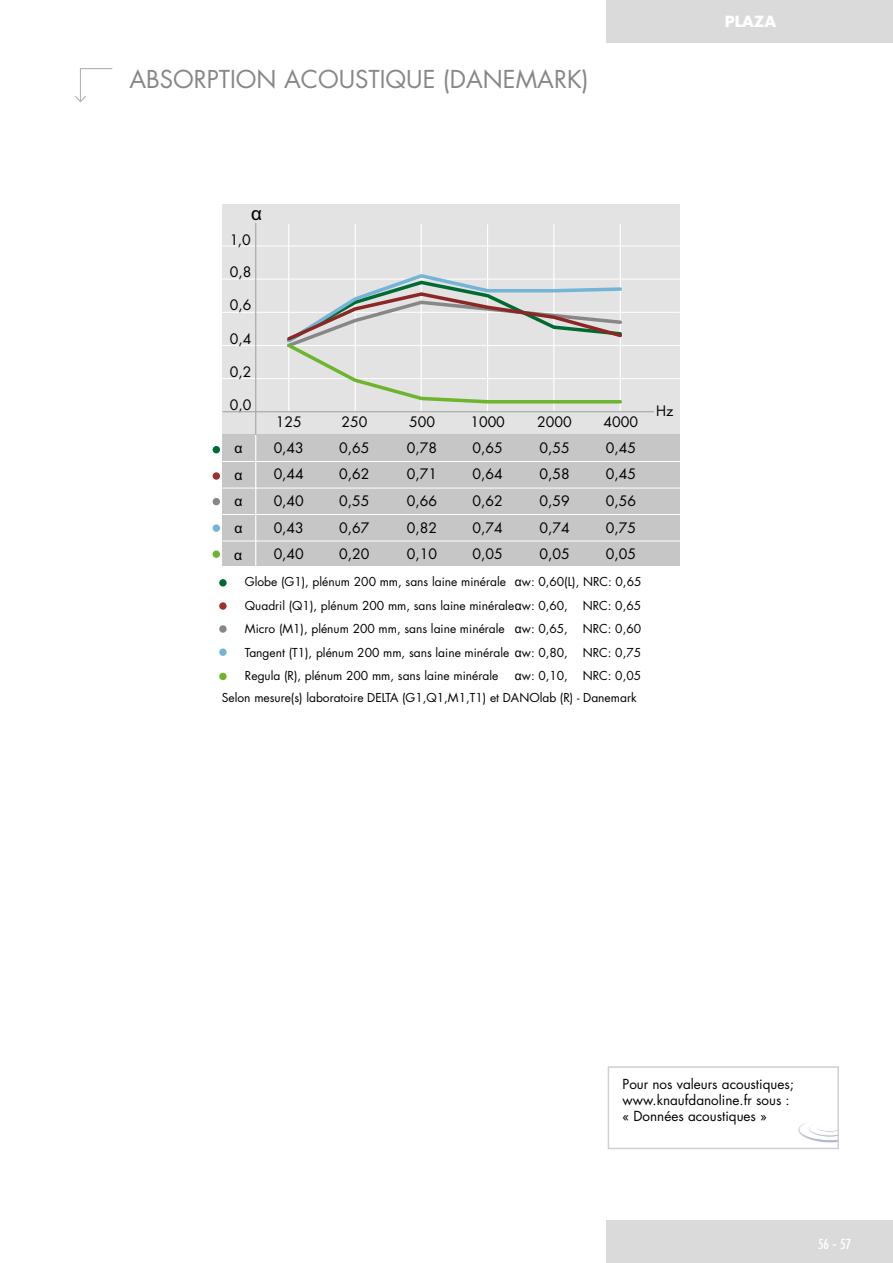
<style>
.page{position:relative;width:893px;height:1263px;background:#fff}
.page>*{position:absolute;margin:0;border:0;box-sizing:border-box;transform-origin:0 0}
.t1{font:24px "Futura Std";color:#878787}
.t2{font:18.75px "Arial";color:#000}
.t3{font:700 15px "Futura Std";color:#fff}
.t4{font:14.1px "Futura Std";color:#000}
.t5{font:14.1px "Arial";color:#000}
.t6{font:13.5px/16.2px "Futura Std";color:#000}
.t7{font:13.5px "Futura CE Condensed";color:#fff}
.t8{font:12px/23.4px "Futura Std";color:#000;text-align:justify}
.s1{font-family:"Arial"}
.s2{font-family:"Futura Std";font-size:16.5px}
</style>
<div class="page">
<div style="left:606px;top:1220px;width:287px;height:43px;background:#dadada"></div>
<div style="left:606px;top:0;width:287px;height:43px;background:#dadada"></div>
<div style="left:222px;top:205px;width:458px;height:361px;background:#e3e3e3"></div>
<hr style="left:222px;top:246px;width:458px;height:1px;background:#fff">
<hr style="left:222px;top:279px;width:458px;height:1px;background:#fff">
<hr style="left:222px;top:312px;width:458px;height:1px;background:#fff">
<hr style="left:222px;top:345px;width:458px;height:1px;background:#fff">
<hr style="left:222px;top:378px;width:458px;height:1px;background:#fff">
<hr style="left:288px;top:224px;width:1px;height:188px;background:#fff">
<hr style="left:355px;top:224px;width:1px;height:188px;background:#fff">
<hr style="left:421px;top:224px;width:1px;height:188px;background:#fff">
<hr style="left:487px;top:224px;width:1px;height:188px;background:#fff">
<hr style="left:553px;top:224px;width:1px;height:188px;background:#fff">
<hr style="left:620px;top:224px;width:1px;height:188px;background:#fff">
<div style="left:222px;top:435px;width:458px;height:131px;background:#c6c6c6"></div>
<hr style="left:255px;top:435px;width:1px;height:131px;background:#fff">
<hr style="left:222px;top:461px;width:458px;height:1px;background:#fff">
<hr style="left:222px;top:488px;width:458px;height:1px;background:#fff">
<hr style="left:222px;top:514px;width:458px;height:1px;background:#fff">
<hr style="left:223px;top:541px;width:457px;height:1px;background:#fff">
<div style="left:213px;top:446px;width:7px;height:7px;background:#006a32;border-radius:50%"></div>
<hr style="left:255px;top:223px;width:1px;height:212px;background:#a8a8a7">
<div style="left:213px;top:472px;width:7px;height:8px;background:#9e2f2b;border-radius:50%"></div>
<div style="left:213px;top:498px;width:7px;height:7px;background:#878787;border-radius:50%"></div>
<div style="left:213px;top:524px;width:7px;height:8px;background:#73b4d7;border-radius:50%"></div>
<div style="left:213px;top:550px;width:7px;height:8px;background:#6cb52d;border-radius:50%"></div>
<svg style="left:284px;top:272px;width:341px;height:133px"></svg>
<div style="left:219px;top:602px;width:8px;height:8px;background:#9e2f2b;border-radius:50%"></div>
<div style="left:219px;top:648px;width:8px;height:8px;background:#73b4d7;border-radius:50%"></div>
<div style="left:219px;top:673px;width:8px;height:7px;background:#6cb52d;border-radius:50%"></div>
<div style="left:219px;top:579px;width:8px;height:7px;background:#006a32;border-radius:50%"></div>
<div style="left:219px;top:625px;width:8px;height:8px;background:#878787;border-radius:50%"></div>
<hr style="left:223px;top:411px;width:431px;height:1px;background:#a8a8a7">
<svg style="left:75px;top:68px;width:38px;height:35px"></svg>
<svg style="left:798px;top:1122px;width:38px;height:21px"></svg>
<div style="left:608px;top:1066px;width:231px;height:83px;border:2px solid #d0d0d0"></div>
<h1 class="t1" style="left:129px;top:64px;width:76px">absorpti</h1>
<h1 class="t1" style="left:236px;top:64px;width:118px">on Acoustiqu</h1>
<h1 class="t1" style="left:423px;top:64px;width:167px">e (danemark)</h1>
<h2 class="t2" style="left:251px;top:201px;width:12px">α</h2>
<p class="t4" style="left:230px;top:231px;width:23px">1,0</p>
<p class="t4" style="left:230px;top:263px;width:23px">0,8</p>
<p class="t4" style="left:230px;top:296px;width:23px">0,6</p>
<p class="t4" style="left:230px;top:330px;width:23px">0,4</p>
<p class="t4" style="left:230px;top:363px;width:23px">0,2</p>
<p class="t4" style="left:230px;top:395px;width:23px">0,0</p>
<p class="t4" style="left:276px;top:412px;width:27px">125</p>
<p class="t4" style="left:341px;top:412px;width:27px">250</p>
<p class="t4" style="left:409px;top:412px;width:27px">500</p>
<p class="t4" style="left:470px;top:412px;width:36px">1000</p>
<p class="t4" style="left:537px;top:412px;width:36px">2000</p>
<p class="t4" style="left:604px;top:412px;width:36px">4000</p>
<p class="t5" style="left:235px;top:439px;width:10px">α</p>
<p class="t4" style="left:274px;top:439px;width:32px">0,43</p>
<p class="t4" style="left:339px;top:439px;width:32px">0,65</p>
<p class="t4" style="left:407px;top:439px;width:32px">0,78</p>
<p class="t4" style="left:473px;top:439px;width:32px">0,65</p>
<p class="t4" style="left:539px;top:439px;width:32px">0,55</p>
<p class="t4" style="left:606px;top:439px;width:32px">0,45</p>
<p class="t5" style="left:235px;top:465px;width:10px">α</p>
<p class="t4" style="left:274px;top:465px;width:32px">0,44</p>
<p class="t4" style="left:339px;top:465px;width:32px">0,62</p>
<p class="t4" style="left:407px;top:465px;width:32px">0,71</p>
<p class="t4" style="left:473px;top:465px;width:32px">0,64</p>
<p class="t4" style="left:539px;top:465px;width:32px">0,58</p>
<p class="t4" style="left:606px;top:465px;width:32px">0,45</p>
<p class="t5" style="left:235px;top:492px;width:10px">α</p>
<p class="t4" style="left:274px;top:492px;width:32px">0,40</p>
<p class="t4" style="left:339px;top:492px;width:32px">0,55</p>
<p class="t4" style="left:407px;top:492px;width:32px">0,66</p>
<p class="t4" style="left:473px;top:492px;width:32px">0,62</p>
<p class="t4" style="left:539px;top:492px;width:32px">0,59</p>
<p class="t4" style="left:606px;top:492px;width:32px">0,56</p>
<p class="t5" style="left:235px;top:519px;width:10px">α</p>
<p class="t4" style="left:274px;top:518px;width:32px">0,43</p>
<p class="t4" style="left:339px;top:518px;width:32px">0,67</p>
<p class="t4" style="left:407px;top:518px;width:32px">0,82</p>
<p class="t4" style="left:473px;top:518px;width:32px">0,74</p>
<p class="t4" style="left:539px;top:518px;width:32px">0,74</p>
<p class="t4" style="left:606px;top:518px;width:32px">0,75</p>
<p class="t5" style="left:234px;top:545px;width:10px">α</p>
<p class="t4" style="left:274px;top:545px;width:32px">0,40</p>
<p class="t4" style="left:339px;top:545px;width:32px">0,20</p>
<p class="t4" style="left:407px;top:545px;width:32px">0,10</p>
<p class="t4" style="left:472px;top:545px;width:32px">0,05</p>
<p class="t4" style="left:539px;top:545px;width:32px">0,05</p>
<p class="t4" style="left:606px;top:545px;width:32px">0,05</p>
<p class="t8" style="left:245px;top:570px;width:398px">Globe (G1), plénum 200 mm, sans laine minérale <span class="s1">α</span>w: 0,60(L), N RC: 0,65<br>Quadril (Q1), plénum 200 mm, sans laine minérale<span class="s1">α</span>w: 0,60, N RC: 0,65<br>Micro (M1), plénum 200 mm, sans laine minérale <span class="s1">α</span>w: 0,65, N RC: 0,60<br>Tangent (T1), plénum 200 mm, sans laine minérale <span class="s1">α</span>w: 0,80, N RC: 0,75<br>Regula (R), plénum 200 mm, sans laine minérale</p>
<p class="t8" style="left:515px;top:664px;width:128px"><span class="s1">α</span>w: 0,10, N RC: 0,05</p>
<p class="t8" style="left:222px;top:686px;width:291px">Selon mesure(s) laboratoire DELTA (G1,Q1,M1,T1) et DANO</p>
<p class="t8" style="left:540px;top:686px;width:98px">lab (R) - Danemark</p>
<p class="t4" style="left:656px;top:402px;width:19px">Hz</p>
<p class="t3" style="left:725px;top:12px;width:53px">PLAZA</p>
<p class="t6" style="left:622px;top:1076px;width:173px">Pour nos valeurs acoustiques; www.knaufdanoline.fr sous : « Données acoustiques »</p>
<p class="t7" style="left:818px;top:1236px;width:35px">56 <span class="s2">-</span> 57</p>
</div>
